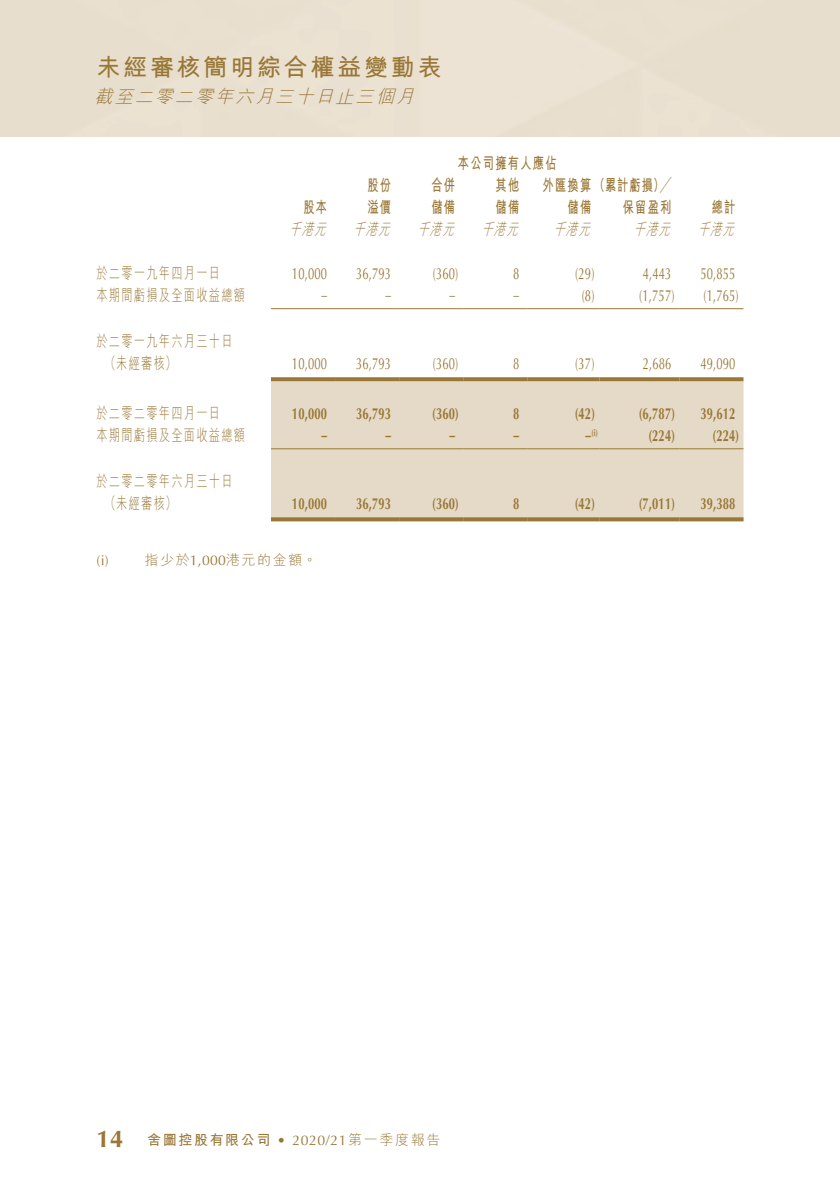
<style>
.page{position:relative;width:840px;height:1191px;background:#fff}
.page>*{position:absolute;margin:0;border:0;box-sizing:border-box;transform-origin:0 0}
.t1{font:700 24px "M Hei HK";letter-spacing:.115em;color:#997736}
.t2{font:italic 300 18px "M Hei HK";color:#997736}
._11_P0{font:16px "Optima LT Std";letter-spacing:.015em;color:#997736;scale:.7 1}
._11_P0-2{font:700 16px "Optima LT Std";letter-spacing:.015em;color:#997736;scale:.7 1}
._29_Table_Stub__Note{font:300 16px/22px "M Hei HK";letter-spacing:.115em;color:#997736;scale:.7 1}
._11_P0-3{font:700 16px/22px "M Hei HK";letter-spacing:.115em;color:#997736;scale:.7 1}
._11_P0-4{font:italic 300 16px "M Hei HK";color:#997736;scale:.7 1}
.t3{font:700 14px "M Hei HK";letter-spacing:.115em;color:#997736}
._21_IN0__Note{font:300 14px "M Hei HK";letter-spacing:.115em;color:#997736}
._21_IN0__Note-2{font:14px "Optima LT Std";color:#997736}
._11_P0-5{font:700 9.4px "Optima LT Std";color:#997736;scale:.7 1}
.s1{font-size:16px}
.s2{font-family:"Optima LT Std";font-weight:400}
.s3{font-family:"Optima LT Std";font-size:24px}
.s4{font-family:"Optima LT Std"}
.s5{font-weight:300}
</style>
<div class="page">
<div style="left:271px;top:381px;width:472px;height:136px;background:#e5dac7"></div>
<hr style="left:271px;top:308px;width:64px;height:1px;background:#997736">
<hr style="left:335px;top:308px;width:64px;height:1px;background:#997736">
<hr style="left:399px;top:308px;width:64px;height:1px;background:#997736">
<hr style="left:463px;top:308px;width:64px;height:1px;background:#997736">
<hr style="left:527px;top:308px;width:72px;height:1px;background:#997736">
<hr style="left:599px;top:308px;width:80px;height:1px;background:#997736">
<hr style="left:679px;top:308px;width:64px;height:1px;background:#997736">
<svg style="left:271px;top:377px;width:64px;height:4px"></svg>
<svg style="left:335px;top:377px;width:64px;height:4px"></svg>
<svg style="left:399px;top:377px;width:64px;height:4px"></svg>
<svg style="left:463px;top:377px;width:64px;height:4px"></svg>
<svg style="left:527px;top:377px;width:72px;height:4px"></svg>
<svg style="left:599px;top:377px;width:80px;height:4px"></svg>
<svg style="left:679px;top:377px;width:64px;height:4px"></svg>
<hr style="left:271px;top:448px;width:64px;height:1px;background:#997736">
<hr style="left:335px;top:448px;width:64px;height:1px;background:#997736">
<hr style="left:399px;top:448px;width:64px;height:1px;background:#997736">
<hr style="left:463px;top:448px;width:64px;height:1px;background:#997736">
<hr style="left:527px;top:448px;width:72px;height:1px;background:#997736">
<hr style="left:599px;top:448px;width:80px;height:1px;background:#997736">
<hr style="left:679px;top:448px;width:64px;height:1px;background:#997736">
<svg style="left:271px;top:517px;width:64px;height:4px"></svg>
<svg style="left:335px;top:517px;width:64px;height:4px"></svg>
<svg style="left:399px;top:517px;width:64px;height:4px"></svg>
<svg style="left:463px;top:517px;width:64px;height:4px"></svg>
<svg style="left:527px;top:517px;width:72px;height:4px"></svg>
<svg style="left:599px;top:517px;width:80px;height:4px"></svg>
<svg style="left:679px;top:517px;width:64px;height:4px"></svg>
<h1 class="t1" style="left:96px;top:49px;width:346px">未經審核簡明綜合權益變動表</h1>
<p class="t2" style="left:95px;top:87px;width:325px">截至二零二零年六月三十日止三個月</p>
<p class="_11_P0-3" style="left:457px;top:151px;width:142px">本公司擁有人應佔</p>
<p class="_11_P0-3" style="left:303px;top:195px;width:35px">股本</p>
<p class="_11_P0-3" style="left:367px;top:173px;width:35px">股份溢價</p>
<p class="_11_P0-3" style="left:431px;top:173px;width:35px">合併儲備</p>
<p class="_11_P0-3" style="left:495px;top:173px;width:35px">其他儲備</p>
<p class="_11_P0-3" style="left:567px;top:173px;width:150px;text-indent:-25px">外匯換算（累計虧損）╱儲備</p>
<p class="_11_P0-3" style="left:622px;top:195px;width:71px">保留盈利</p>
<p class="_11_P0-3" style="left:711px;top:195px;width:35px">總計</p>
<p class="_11_P0-4" style="left:289px;top:221px;width:59px">千港元</p>
<p class="_11_P0-4" style="left:353px;top:221px;width:59px">千港元</p>
<p class="_11_P0-4" style="left:417px;top:221px;width:59px">千港元</p>
<p class="_11_P0-4" style="left:481px;top:221px;width:59px">千港元</p>
<p class="_11_P0-4" style="left:553px;top:221px;width:59px">千港元</p>
<p class="_11_P0-4" style="left:633px;top:221px;width:59px">千港元</p>
<p class="_11_P0-4" style="left:697px;top:221px;width:59px">千港元</p>
<p class="_29_Table_Stub__Note" style="left:96px;top:262px;width:178px">於二零一九年四月一日</p>
<p class="_11_P0" style="left:292px;top:264px;width:52px">10,000</p>
<p class="_11_P0" style="left:356px;top:264px;width:52px">36,793</p>
<p class="_11_P0" style="left:432px;top:264px;width:38px">(360)</p>
<p class="_11_P0" style="left:512px;top:264px;width:10px">8</p>
<p class="_11_P0" style="left:575px;top:264px;width:29px">(29)</p>
<p class="_11_P0" style="left:642px;top:264px;width:42px">4,443</p>
<p class="_11_P0" style="left:700px;top:264px;width:52px">50,855</p>
<p class="_29_Table_Stub__Note" style="left:96px;top:284px;width:214px">本期間虧損及全面收益總額</p>
<p class="_11_P0" style="left:321px;top:285px;width:9px">–</p>
<p class="_11_P0" style="left:385px;top:285px;width:9px">–</p>
<p class="_11_P0" style="left:449px;top:285px;width:9px">–</p>
<p class="_11_P0" style="left:513px;top:285px;width:9px">–</p>
<p class="_11_P0" style="left:581px;top:286px;width:20px">(8)</p>
<p class="_11_P0" style="left:639px;top:286px;width:52px">(1,757)</p>
<p class="_11_P0" style="left:703px;top:286px;width:52px">(1,765)</p>
<p class="_29_Table_Stub__Note" style="left:105px;top:330px;width:184px;text-indent:-8px">於二零一九年六月三十日（未經審核）</p>
<p class="_11_P0" style="left:292px;top:354px;width:52px">10,000</p>
<p class="_11_P0" style="left:356px;top:354px;width:52px">36,793</p>
<p class="_11_P0" style="left:432px;top:354px;width:38px">(360)</p>
<p class="_11_P0" style="left:512px;top:354px;width:10px">8</p>
<p class="_11_P0" style="left:575px;top:354px;width:29px">(37)</p>
<p class="_11_P0" style="left:642px;top:354px;width:42px">2,686</p>
<p class="_11_P0" style="left:700px;top:354px;width:52px">49,090</p>
<p class="_29_Table_Stub__Note" style="left:96px;top:402px;width:178px">於二零二零年四月一日</p>
<p class="_11_P0-2" style="left:292px;top:404px;width:52px">10,000</p>
<p class="_11_P0-2" style="left:356px;top:404px;width:52px">36,793</p>
<p class="_11_P0-2" style="left:432px;top:404px;width:40px">(360)</p>
<p class="_11_P0-2" style="left:512px;top:404px;width:10px">8</p>
<p class="_11_P0-2" style="left:574px;top:404px;width:31px">(42)</p>
<p class="_11_P0-2" style="left:638px;top:404px;width:54px">(6,787)</p>
<p class="_11_P0-2" style="left:700px;top:404px;width:52px">39,612</p>
<p class="_29_Table_Stub__Note" style="left:96px;top:424px;width:214px">本期間虧損及全面收益總額</p>
<p class="_11_P0-2" style="left:321px;top:425px;width:9px">–</p>
<p class="_11_P0-2" style="left:385px;top:425px;width:9px">–</p>
<p class="_11_P0-2" style="left:449px;top:425px;width:9px">–</p>
<p class="_11_P0-2" style="left:513px;top:425px;width:9px">–</p>
<p class="_11_P0-5" style="left:585px;top:427px;width:19px"><span class="s1">–</span>(i)</p>
<p class="_11_P0-2" style="left:648px;top:426px;width:40px">(224)</p>
<p class="_11_P0-2" style="left:712px;top:426px;width:40px">(224)</p>
<p class="_29_Table_Stub__Note" style="left:105px;top:470px;width:184px;text-indent:-8px">於二零二零年六月三十日（未經審核）</p>
<p class="_11_P0-2" style="left:292px;top:494px;width:52px">10,000</p>
<p class="_11_P0-2" style="left:356px;top:494px;width:52px">36,793</p>
<p class="_11_P0-2" style="left:432px;top:494px;width:40px">(360)</p>
<p class="_11_P0-2" style="left:512px;top:494px;width:10px">8</p>
<p class="_11_P0-2" style="left:574px;top:494px;width:31px">(42)</p>
<p class="_11_P0-2" style="left:638px;top:494px;width:54px">(7,011)</p>
<p class="_11_P0-2" style="left:700px;top:494px;width:52px">39,388</p>
<p class="_21_IN0__Note-2" style="left:96px;top:552px;width:14px">(i)</p>
<p class="_21_IN0__Note" style="left:144px;top:552px;width:173px">指少於<span class="s2">1,000</span>港元的金額。</p>
<p class="t3" style="left:96px;top:1129px;width:345px"><span class="s3">14</span> 舍圖控股有限公司 <span class="s4">•</span> <span class="s2">2020/21</span><span class="s5">第一季度報告</span></p>
</div>
